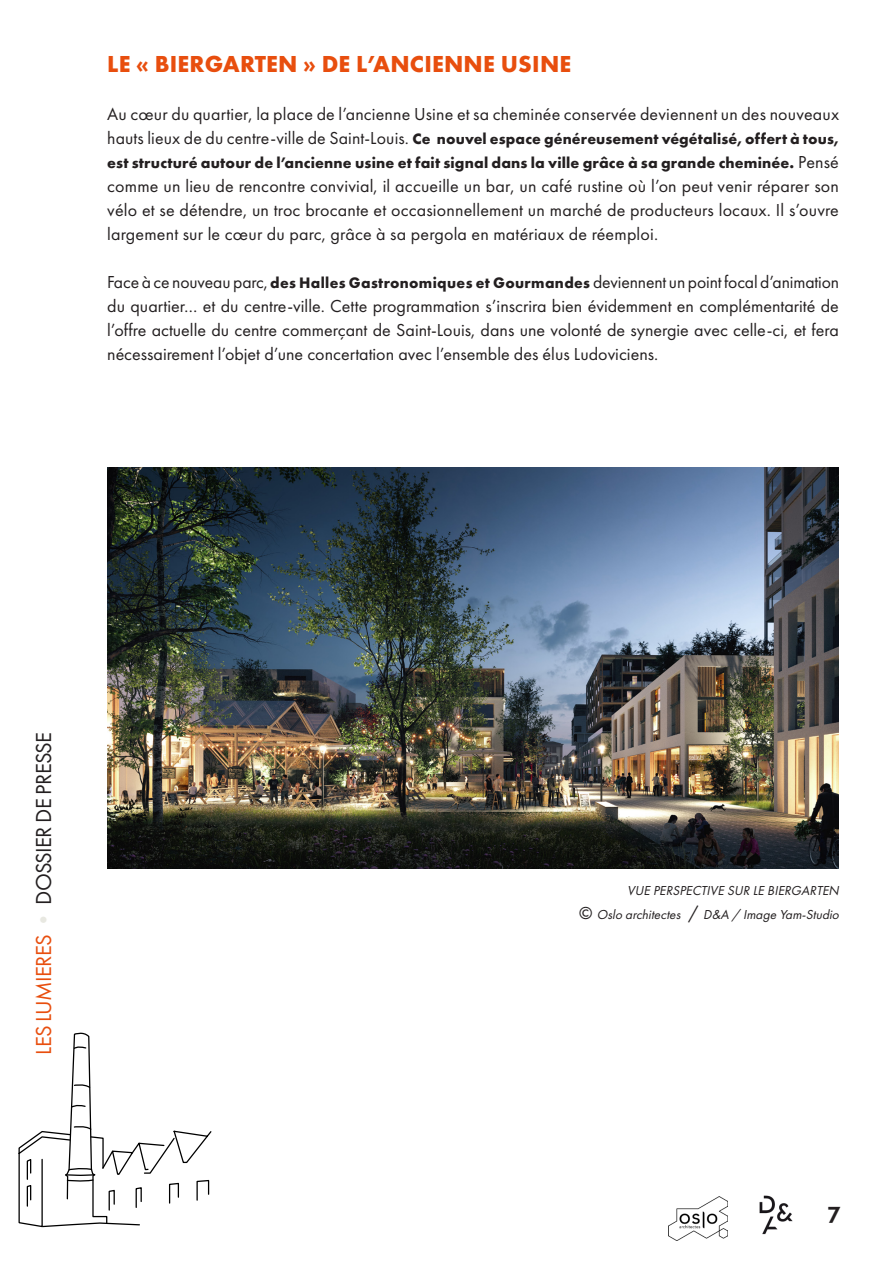
<style>
.page{position:relative;width:893px;height:1263px;background:#fff}
.page>*{position:absolute;margin:0;border:0;box-sizing:border-box;transform-origin:0 0}
.t1{font:700 24px "Futura PT";letter-spacing:.01em;color:#e84e0e}
.t2{font:22.5px "Futura PT";letter-spacing:-.03em;color:#231f20}
.t3{font:700 22.5px "Raleway";color:#231f20}
.t4{font:18px/24px "Futura PT";letter-spacing:.01em;color:#231f20;text-align:justify}
.t5{font:700 15.75px/24px "Futura PT";letter-spacing:.01em;color:#231f20}
.t6{font:italic 13.5px "Futura PT";color:#231f20}
.s1{font-weight:400;font-size:18px}
.s2{font-weight:700;font-size:15.75px}
.s3{color:#e84e0e}
.s4{color:#e8e8e1}
.s5{font-style:normal;font-size:18px}
</style>
<div class="page">
<img style="left:668px;top:1196px;width:59px;height:44px">
<img style="left:759px;top:1195px;width:34px;height:40px">
<svg style="left:18px;top:1032px;width:194px;height:196px"></svg>
<img style="left:107px;top:468px;width:732px;height:401px">
<p class="t1" style="left:107px;top:49px;width:465px">LE « BIERGARTEN » DE L’ANCIENNE USINE</p>
<p class="t4" style="left:107px;top:102px;width:733px">Au cœur du quartier, la place de l’ancienne Usine et sa cheminée conservée deviennent un des nouveaux</p>
<p class="t5" style="left:107px;top:127px;width:733px"><span class="s1">hauts lieux de du centre-ville de Saint-Louis.</span> Ce nouvel espace généreusement végétalisé, offert à tous, est structuré autour de l’ancienne usine et fait signal dans la ville grâce à sa grande cheminée. <span class="s1">Pensé</span></p>
<p class="t4" style="left:107px;top:174px;width:733px">comme un lieu de rencontre convivial, il accueille un bar, un café rustine où l’on peut venir réparer son vélo et se détendre, un troc brocante et occasionnellement un marché de producteurs locaux. Il s’ouvre largement sur le cœur du parc, grâce à sa pergola en matériaux de réemploi.</p>
<p class="t4" style="left:107px;top:270px;width:733px">Face à ce nouveau parc, <span class="s2">des Halles Gastronomiques et Gourmandes</span> deviennent un point focal d’animation du quartier… et du centre-ville. Cette programmation s’inscrira bien évidemment en complémentarité de l’offre actuelle du centre commerçant de Saint-Louis, dans une volonté de synergie avec celle-ci, et fera nécessairement l’objet d’une concertation avec l’ensemble des élus Ludoviciens.</p>
<p class="t2" style="left:30px;top:1055px;width:324px;rotate:-90deg"><span class="s3">LES LUMIERES</span> <span class="s4">•</span> DOSSIER DE PRESSE</p>
<p class="t6" style="left:627px;top:882px;width:216px">VUE PERSPECTIVE SUR LE BIERGARTEN</p>
<p class="t6" style="left:579px;top:906px;width:264px"><span class="s5">©</span> Oslo architectes <span class="s5">/</span> D&amp;A / Image Yam-Studio</p>
<p class="t3" style="left:828px;top:1199px;width:14px">7</p>
</div>
